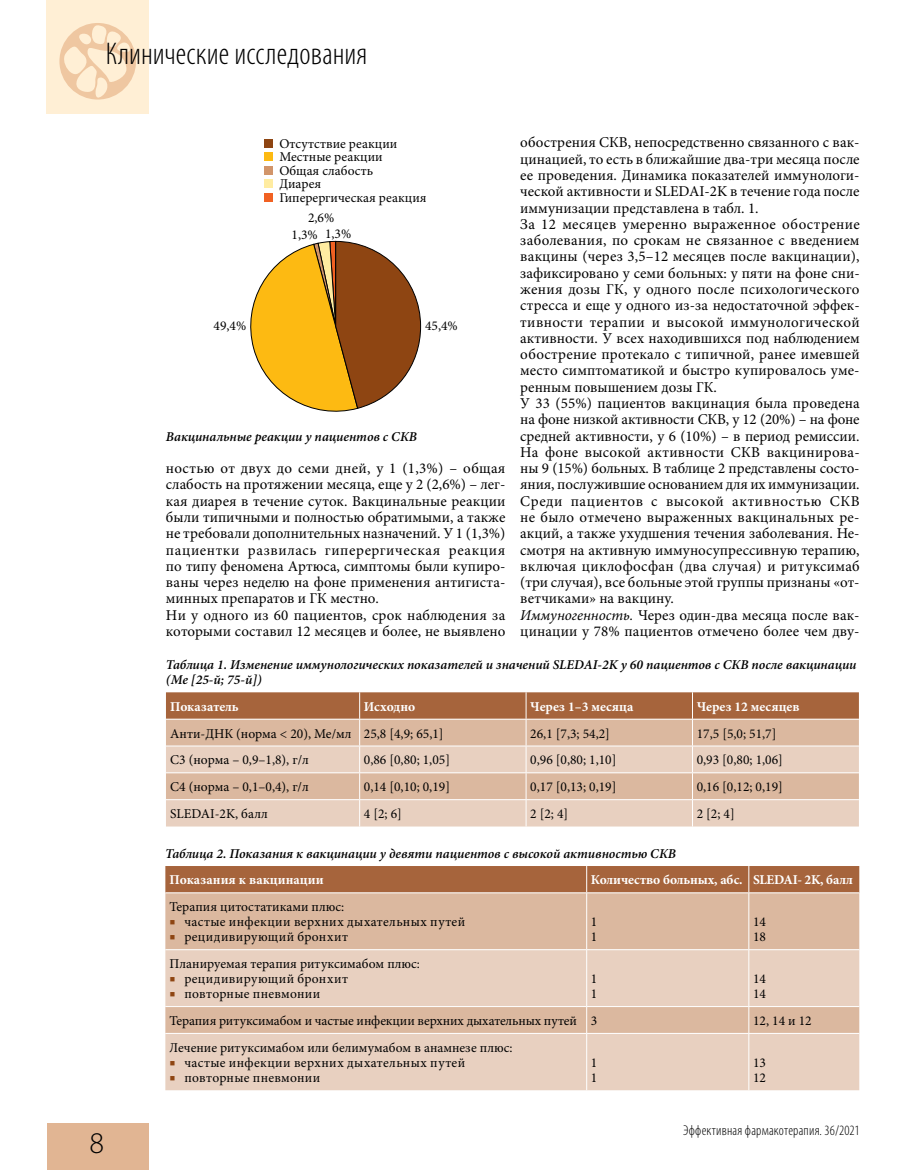
<style>
.page{position:relative;width:915px;height:1170px;background:#fff}
.page>*{position:absolute;margin:0;border:0;box-sizing:border-box;transform-origin:0 0}
.t1{font:300 condensed 31.5px "Myriad Pro";color:#000}
.t2{font:300 30px "Myriad Pro";color:#000}
.t3{font:15px/16.2px "Minion Pro";letter-spacing:.005em;color:#000}
.t4{font:300 condensed 14.25px "Myriad Pro";letter-spacing:.015em;color:#000}
.t5{font:13.5px/15px "Minion Pro";letter-spacing:.005em;color:#000}
.t6{font:italic 600 13.5px/15px "Minion Pro";color:#000}
.t7{font:700 13.5px "Minion Pro";color:#fff}
.t8{font:13.5px "Minion Pro";letter-spacing:.03em;color:#000}
.t9{font:13.5px "Minion Pro";letter-spacing:.035em;color:#000}
.s1{font-style:italic}
.s2{font-size:15px;color:#8e4512}
</style>
<div class="page">
<div style="left:47px;top:0;width:102px;height:113px;background:#ffefd5"></div>
<svg style="left:59px;top:23px;width:77px;height:76px"></svg>
<svg style="left:63px;top:24px;width:69px;height:75px"></svg>
<div style="left:47px;top:1123px;width:101px;height:46px;background:#e1b593"></div>
<div style="left:264px;top:139px;width:9px;height:9px;background:#8e4512"></div>
<div style="left:264px;top:153px;width:9px;height:8px;background:#fdba12"></div>
<div style="left:264px;top:166px;width:9px;height:9px;background:#d2956a"></div>
<div style="left:264px;top:180px;width:9px;height:8px;background:#ffeca1"></div>
<div style="left:264px;top:193px;width:9px;height:9px;background:#f16122"></div>
<svg style="left:250px;top:241px;width:171px;height:171px"></svg>
<svg style="left:166px;top:692px;width:692px;height:134px;background:#d7b39c"></svg>
<hr style="left:166px;top:718px;width:193px;height:1px;background:#fff">
<hr style="left:359px;top:718px;width:167px;height:1px;background:#fff">
<hr style="left:526px;top:718px;width:166px;height:1px;background:#fff">
<hr style="left:692px;top:718px;width:166px;height:1px;background:#fff">
<div style="left:165px;top:893px;width:694px;height:56px;background:#dbb89f"></div>
<svg style="left:165px;top:950px;width:694px;height:140px;background:#e5ccba"></svg>
<div style="left:165px;top:866px;width:694px;height:26px;background:#a6643c"></div>
<hr style="left:586px;top:893px;width:1px;height:56px;background:#fff">
<hr style="left:748px;top:893px;width:1px;height:56px;background:#fff">
<hr style="left:586px;top:950px;width:1px;height:56px;background:#fff">
<hr style="left:748px;top:950px;width:1px;height:56px;background:#fff">
<hr style="left:165px;top:1006px;width:421px;height:1px;background:#fff">
<hr style="left:586px;top:1006px;width:162px;height:1px;background:#fff">
<svg style="left:586px;top:1006px;width:1px;height:26px"></svg>
<hr style="left:748px;top:1006px;width:111px;height:1px;background:#fff">
<svg style="left:748px;top:1007px;width:1px;height:25px"></svg>
<hr style="left:165px;top:1032px;width:421px;height:1px;background:#fff">
<hr style="left:586px;top:1032px;width:162px;height:1px;background:#fff">
<hr style="left:586px;top:1033px;width:1px;height:57px;background:#fff">
<hr style="left:748px;top:1032px;width:111px;height:1px;background:#fff">
<hr style="left:748px;top:1033px;width:1px;height:57px;background:#fff">
<h1 class="t1" style="left:106px;top:35px;width:263px">Клинические исследования</h1>
<p class="t5" style="left:279px;top:137px;width:149px;line-height:13.5px">Отсутствие реакции<br>Местные реакции<br>Общая слабость<br>Диарея<br>Гиперергическая реакция</p>
<p class="t5" style="left:308px;top:211px;width:28px">2,6%</p>
<p class="t5" style="left:291px;top:226px;width:61px">1,3% 1,3%</p>
<p class="t5" style="left:213px;top:318px;width:34px">49,4%</p>
<p class="t5" style="left:425px;top:318px;width:34px">45,4%</p>
<p class="t6" style="left:166px;top:428px;width:252px">Вакцинальные реакции у пациентов с СКВ</p>
<p class="t3" style="left:166px;top:460px;width:341px">ностью от двух до семи дней, у 1 (1,3%) – общая слабость на протяжении месяца, еще у 2 (2,6%) – лег&shy;кая диарея в течение суток. Вакцинальные реакции были типичными и полностью обратимыми, а также не требовали дополнительных назначений. У 1 (1,3%) пациентки развилась гиперергическая реакция по типу феномена Артюса, симптомы были купиро&shy;ваны через неделю на фоне применения антигиста&shy;минных препаратов и ГК местно.<br>Ни у одного из 60 пациентов, срок наблюдения за которыми составил 12 месяцев и более, не выявлено</p>
<p class="t3" style="left:520px;top:135px;width:341px">обострения СКВ, непосредственно связанного с вак&shy;цинацией, то есть в ближайшие два-три месяца после ее проведения. Динамика показателей иммунологи&shy;ческой активности и SLEDAI-2K в течение года после иммунизации представлена в табл. 1.<br>За 12 месяцев умеренно выраженное обострение заболевания, по срокам не связанное с введением вакцины (через 3,5–12 месяцев после вакцинации), зафиксировано у семи больных: у пяти на фоне сни&shy;жения дозы ГК, у одного после психологического стресса и еще у одного из-за недостаточной эффек&shy;тивности терапии и высокой иммунологической активности. У всех находившихся под наблюдением обострение протекало с типичной, ранее имевшей место симптоматикой и быстро купировалось уме&shy;ренным повышением дозы ГК.<br>У 33 (55%) пациентов вакцинация была проведена на фоне низкой активности СКВ, у 12 (20%) – на фоне средней активности, у 6 (10%) – в период ремиссии.<br>На фоне высокой активности СКВ вакцинирова&shy;ны 9 (15%) больных. В таблице 2 представлены состо&shy;яния, послужившие основанием для их иммунизации.<br>Среди пациентов с высокой активностью СКВ не было отмечено выраженных вакцинальных ре&shy;акций, а также ухудшения течения заболевания. Не&shy;смотря на активную иммуносупрессивную терапию, включая циклофосфан (два случая) и ритуксимаб (три случая), все больные этой группы признаны «от&shy;ветчиками» на вакцину.<br><span class="s1">Иммуногенность.</span> Через один-два месяца после вак&shy;цинации у 78% пациентов отмечено более чем дву-</p>
<p class="t6" style="left:166px;top:656px;width:691px">Таблица 1. Изменение иммунологических показателей и значений SLEDAI-2K у 60 пациентов с СКВ после вакцинации (Ме [25-й; 75-й])</p>
<p class="t7" style="left:170px;top:696px;width:70px">Показатель</p>
<p class="t7" style="left:364px;top:696px;width:53px">Исходно</p>
<p class="t7" style="left:530px;top:696px;width:104px">Через 1–3 месяца</p>
<p class="t7" style="left:696px;top:696px;width:104px">Через 12 месяцев</p>
<p class="t5" style="left:170px;top:725px;width:275px">Анти-ДНК (норма &lt; 20), Ме/мл 25,8 [4,9; 65,1]</p>
<p class="t5" style="left:530px;top:725px;width:81px">26,1 [7,3; 54,2]</p>
<p class="t5" style="left:696px;top:725px;width:81px">17,5 [5,0; 51,7]</p>
<p class="t5" style="left:170px;top:752px;width:140px">С3 (норма – 0,9–1,8), г/л</p>
<p class="t5" style="left:364px;top:752px;width:88px">0,86 [0,80; 1,05]</p>
<p class="t5" style="left:530px;top:752px;width:88px">0,96 [0,80; 1,10]</p>
<p class="t5" style="left:696px;top:752px;width:88px">0,93 [0,80; 1,06]</p>
<p class="t5" style="left:170px;top:779px;width:140px">С4 (норма – 0,1–0,4), г/л</p>
<p class="t5" style="left:364px;top:779px;width:88px">0,14 [0,10; 0,19]</p>
<p class="t5" style="left:530px;top:779px;width:88px">0,17 [0,13; 0,19]</p>
<p class="t5" style="left:696px;top:779px;width:88px">0,16 [0,12; 0,19]</p>
<p class="t5" style="left:170px;top:806px;width:99px">SLEDAI-2K, балл</p>
<p class="t5" style="left:364px;top:806px;width:39px">4 [2; 6]</p>
<p class="t5" style="left:530px;top:806px;width:39px">2 [2; 4]</p>
<p class="t5" style="left:696px;top:806px;width:39px">2 [2; 4]</p>
<p class="t6" style="left:165px;top:845px;width:512px">Таблица 2. Показания к вакцинации у девяти пациентов с высокой активностью СКВ</p>
<p class="t7" style="left:169px;top:870px;width:155px">Показания к вакцинации</p>
<p class="t7" style="left:590px;top:870px;width:263px">Количество больных, абс. SLEDAI- 2K, балл</p>
<p class="t5" style="left:169px;top:899px;width:176px">Терапия цитостатиками плюс:</p>
<p class="t8" style="left:169px;top:912px;width:297px"><span class="s2">■</span> частые инфекции верхних дыхательных путей</p>
<p class="t9" style="left:169px;top:927px;width:180px"><span class="s2">■</span> рецидивирующий бронхит</p>
<p class="t5" style="left:590px;top:914px;width:8px">1<br>1</p>
<p class="t5" style="left:752px;top:914px;width:14px">14<br>18</p>
<h2 class="t2" style="left:89px;top:1125px;width:16px">8</h2>
<p class="t5" style="left:169px;top:956px;width:252px">Планируемая терапия ритуксимабом плюс:</p>
<p class="t9" style="left:169px;top:969px;width:180px"><span class="s2">■</span> рецидивирующий бронхит</p>
<p class="t5" style="left:169px;top:986px;width:152px"><span class="s2">■</span> повторные пневмонии</p>
<p class="t5" style="left:590px;top:971px;width:8px">1<br>1</p>
<p class="t5" style="left:752px;top:971px;width:14px">14<br>14</p>
<p class="t5" style="left:169px;top:1013px;width:429px">Терапия ритуксимабом и частые инфекции верхних дыхательных путей 3</p>
<p class="t5" style="left:752px;top:1013px;width:60px">12, 14 и 12</p>
<p class="t5" style="left:169px;top:1039px;width:344px">Лечение ритуксимабом или белимумабом в анамнезе плюс:</p>
<p class="t8" style="left:169px;top:1053px;width:297px"><span class="s2">■</span> частые инфекции верхних дыхательных путей</p>
<p class="t5" style="left:169px;top:1069px;width:152px"><span class="s2">■</span> повторные пневмонии</p>
<p class="t5" style="left:590px;top:1054px;width:8px">1<br>1</p>
<p class="t5" style="left:752px;top:1054px;width:14px">13<br>12</p>
<p class="t4" style="left:683px;top:1121px;width:178px">Эффективная фармакотерапия. 36/2021</p>
</div>
